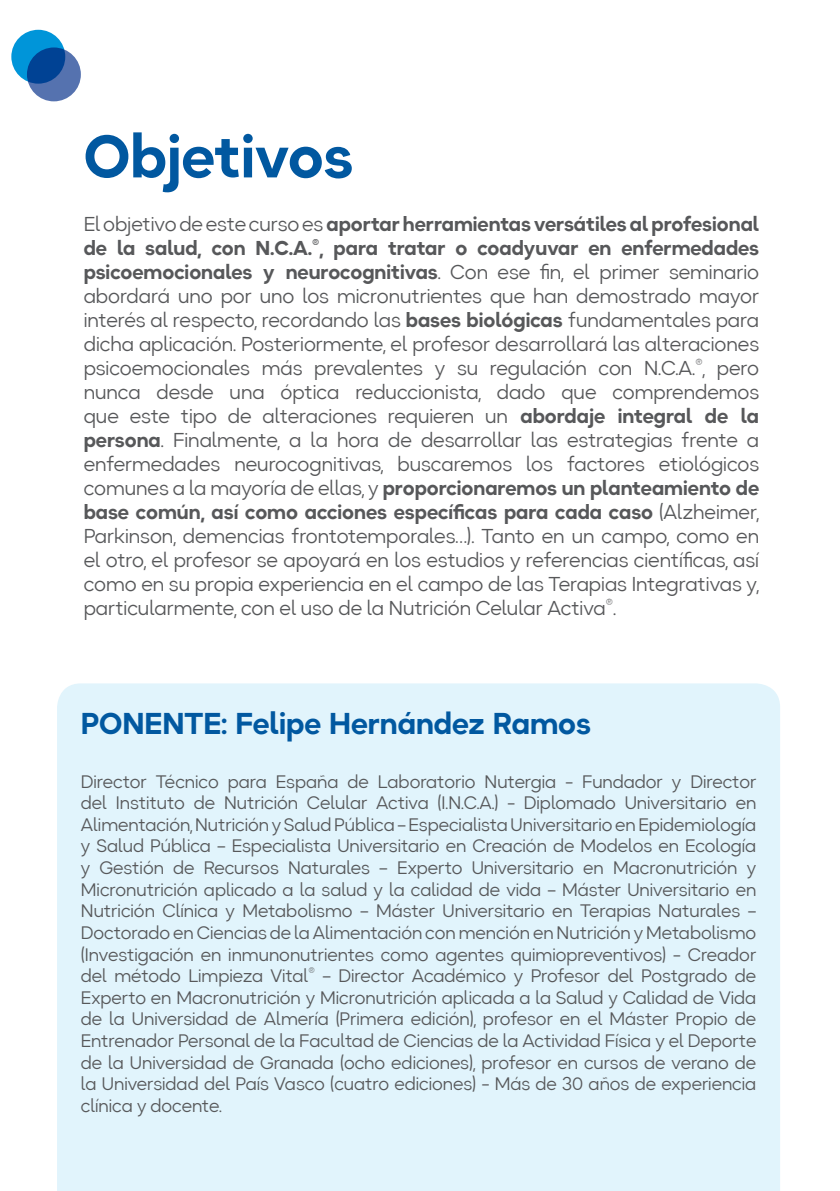
<style>
.page{position:relative;width:840px;height:1191px;background:#fff}
.page>*{position:absolute;margin:0;border:0;box-sizing:border-box;transform-origin:0 0}
.t1{font:700 60px "Okta Neue";color:#0158a0}
.t2{font:700 30px "Okta Neue";color:#0158a0}
.t3{font:20px/24px "Okta Neue";color:#57585a;text-align:justify}
.t4{font:18px/21.6px "Okta Neue";color:#57585a;text-align:justify}
.s1{font-weight:700}
</style>
<div class="page">
<div style="left:57px;top:683px;width:722px;height:508px;background:#e1f4fc"></div>
<div style="left:27px;top:47px;width:54px;height:54px;background:#5572af;border-radius:50%"></div>
<svg style="left:11px;top:30px;width:54px;height:54px;fill:#0095d9"></svg>
<h1 class="t1" style="left:84px;top:109px;width:270px">Objetivos</h1>
<p class="t3" style="left:84px;top:211px;width:676px">El objetivo de este curso es <span class="s1">aportar herramientas versátiles al profesional de la salud, con N.C.A.®, para tratar o coadyuvar en enfermedades psicoemocionales y neurocognitivas</span>. Con ese fin, el primer seminario abordará uno por uno los micronutrientes que han demostrado mayor interés al respecto, recordando las <span class="s1">bases biológicas</span> fundamentales para dicha aplicación. Posteriormente, el profesor desarrollará las alteraciones psicoemocionales más prevalentes y su regulación con N.C.A.®, pero nunca desde una óptica reduccionista, dado que comprendemos que este tipo de alteraciones requieren un <span class="s1">abordaje integral de la persona</span>. Finalmente, a la hora de desarrollar las estrategias frente a enfermedades neurocognitivas, buscaremos los factores etiológicos comunes a la mayoría de ellas, y <span class="s1">proporcionaremos un planteamiento de base común, así como acciones específicas para cada caso</span> (Alzheimer, Parkinson, demencias frontotemporales…). Tanto en un campo, como en el otro, el profesor se apoyará en los estudios y referencias científicas, así como en su propia experiencia en el campo de las Terapias Integrativas y, particularmente, con el uso de la Nutrición Celular Activa®.</p>
<h2 class="t2" style="left:81px;top:700px;width:511px">PONENTE: Felipe Hernández Ramos</h2>
<p class="t4" style="left:81px;top:770px;width:676px">Director Técnico para España de Laboratorio Nutergia - Fundador y Director del Instituto de Nutrición Celular Activa (I.N.C.A.) - Diplomado Universitario en Alimentación, Nutrición y Salud Pública – Especialista Universitario en Epidemiología y Salud Pública – Especialista Universitario en Creación de Modelos en Ecología y Gestión de Recursos Naturales – Experto Universitario en Macronutrición y Micronutrición aplicado a la salud y la calidad de vida – Máster Universitario en Nutrición Clínica y Metabolismo – Máster Universitario en Terapias Naturales – Doctorado en Ciencias de la Alimentación con mención en Nutrición y Metabolismo (Investigación en inmunonutrientes como agentes quimiopreventivos) - Creador del método Limpieza Vital® – Director Académico y Profesor del Postgrado de Experto en Macronutrición y Micronutrición aplicada a la Salud y Calidad de Vida de la Universidad de Almería (Primera edición), profesor en el Máster Propio de Entrenador Personal de la Facultad de Ciencias de la Actividad Física y el Deporte de la Universidad de Granada (ocho ediciones), profesor en cursos de verano de la Universidad del País Vasco (cuatro ediciones) - Más de 30 años de experiencia clínica y docente.</p>
</div>
